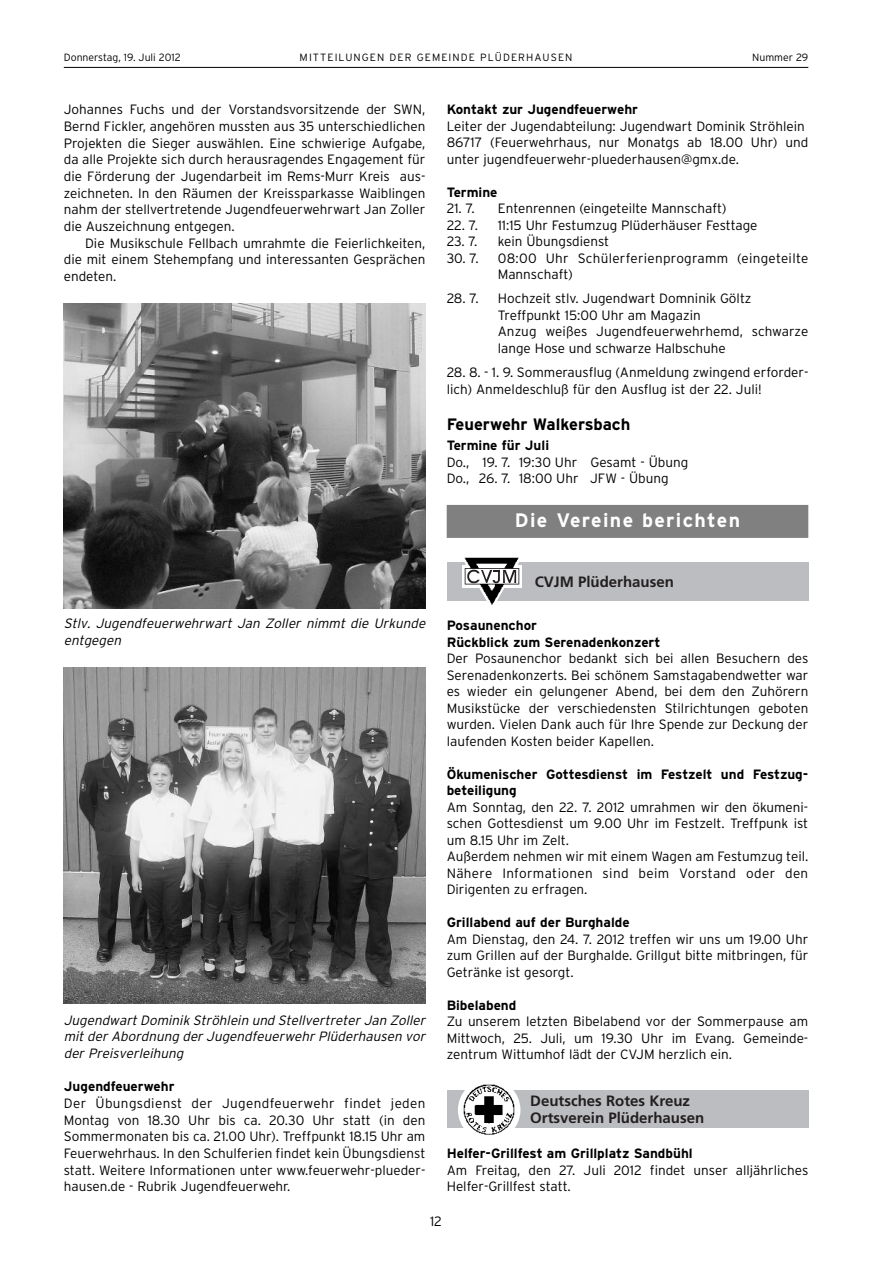
<style>
.page{position:relative;width:893px;height:1263px;background:#fff}
.page>*{position:absolute;margin:0;border:0;box-sizing:border-box;transform-origin:0 0}
.t1{font:700 19.5px "Interstate";letter-spacing:.07em;color:#fff}
.t2{font:700 16.5px "Interstate";color:#000}
.t3{font:700 15px/16.5px "Frutiger";color:#231f20}
.t4{font:300 13.5px/16.5px "Interstate";color:#000;text-align:justify}
.t5{font:700 13.5px/16.5px "Interstate";color:#000}
.t6{font:italic 300 13.5px/16.6px "Interstate";color:#000}
.t7{font:300 13.5px/16.5px "Interstate";letter-spacing:.02em;color:#000}
.t8{font:300 10.5px "Interstate";letter-spacing:.105em;color:#000}
.t9{font:300 10.5px "Interstate";color:#000}
</style>
<div class="page">
<hr style="left:64px;top:67px;width:744px;height:1px;background:#000">
<img style="left:64px;top:667px;width:361px;height:337px">
<img style="left:64px;top:304px;width:361px;height:304px">
<div style="left:446px;top:505px;width:362px;height:33px;background:#808080"></div>
<div style="left:446px;top:1091px;width:362px;height:37px;background:#bcbdc0"></div>
<svg style="left:458px;top:1084px;width:62px;height:44px"></svg>
<img style="left:464px;top:1085px;width:51px;height:50px">
<div style="left:446px;top:562px;width:362px;height:38px;background:#bcbdc0"></div>
<svg style="left:459px;top:557px;width:65px;height:48px"></svg>
<p class="t9" style="left:64px;top:53px;width:118px">Donnerstag, 19. Juli 2012</p>
<p class="t8" style="left:299px;top:53px;width:274px">MITTEILUNGEN DER GEMEINDE PLÜDERHAUSEN</p>
<p class="t9" style="left:752px;top:53px;width:58px">Nummer 29</p>
<p class="t4" style="left:64px;top:103px;width:363px">Johannes Fuchs und der Vorstandsvorsitzende der SWN, Bernd Fickler, angehören mussten aus 35 unterschiedlichen Projekten die Sieger auswählen. Eine schwierige Aufgabe, da alle Projekte sich durch herausragendes Engagement für die Förderung der Jugendarbeit im Rems-Murr Kreis aus&shy;zeichneten. In den Räumen der Kreissparkasse Waiblingen nahm der stellvertretende Jugendfeuerwehrwart Jan Zoller die Auszeichnung entgegen.</p>
<p class="t4" style="left:64px;top:236px;width:363px;text-indent:21px">Die Musikschule Fellbach umrahmte die Feierlichkeiten, die mit einem Stehempfang und interessanten Gesprächen endeten.</p>
<p class="t6" style="left:64px;top:616px;width:366px">Stlv. Jugendfeuerwehrwart Jan Zoller nimmt die Urkunde entgegen</p>
<p class="t6" style="left:64px;top:1013px;width:366px;text-align:justify">Jugendwart Dominik Ströhlein und Stellvertreter Jan Zoller mit der Abordnung der Jugendfeuerwehr Plüderhausen vor der Preisverleihung</p>
<p class="t5" style="left:64px;top:1080px;width:112px">Jugendfeuerwehr</p>
<p class="t4" style="left:64px;top:1096px;width:363px">Der Übungsdienst der Jugendfeuerwehr findet jeden Montag von 18.30 Uhr bis ca. 20.30 Uhr statt (in den Sommermonaten bis ca. 21.00 Uhr). Treffpunkt 18.15 Uhr am Feuerwehrhaus. In den Schulferien findet kein Übungsdienst statt. Weitere Informationen unter www.feuerwehr-plueder&shy;hausen.de - Rubrik Jugendfeuerwehr.</p>
<p class="t5" style="left:446px;top:102px;width:193px">Kontakt zur Jugendfeuerwehr</p>
<p class="t4" style="left:446px;top:119px;width:363px;text-align:left">Leiter der Jugendabteilung: Jugendwart Dominik Ströhlein<br>86717 (Feuerwehrhaus, nur Monatgs ab 18.00 Uhr) und unter jugendfeuerwehr-pluederhausen@gmx.de.</p>
<p class="t5" style="left:446px;top:185px;width:52px">Termine</p>
<p class="t4" style="left:446px;top:202px;width:30px">21. 7.</p>
<p class="t4" style="left:497px;top:202px;width:230px">Entenrennen (eingeteilte Mannschaft)</p>
<p class="t4" style="left:446px;top:218px;width:33px">22. 7.</p>
<p class="t4" style="left:497px;top:218px;width:261px">11:15 Uhr Festumzug Plüderhäuser Festtage</p>
<p class="t4" style="left:446px;top:235px;width:32px">23. 7.</p>
<p class="t4" style="left:497px;top:235px;width:113px">kein Übungsdienst</p>
<p class="t4" style="left:446px;top:251px;width:33px">30. 7.</p>
<p class="t7" style="left:497px;top:251px;width:312px">08:00 Uhr Schülerferienprogramm (eingeteilte<br>Mannschaft)</p>
<p class="t4" style="left:446px;top:292px;width:33px">28. 7.</p>
<p class="t4" style="left:497px;top:292px;width:312px;text-align:left">Hochzeit stlv. Jugendwart Domninik Göltz Treffpunkt 15:00 Uhr am Magazin<br>Anzug weißes Jugendfeuerwehrhemd, schwarze lange Hose und schwarze Halbschuhe</p>
<p class="t4" style="left:446px;top:365px;width:363px">28. 8. - 1. 9. Sommerausflug (Anmeldung zwingend erforder&shy;lich) Anmeldeschluß für den Ausflug ist der 22. Juli!</p>
<p class="t2" style="left:446px;top:418px;width:185px">Feuerwehr Walkersbach</p>
<p class="t5" style="left:446px;top:438px;width:104px">Termine für Juli</p>
<p class="t4" style="left:446px;top:455px;width:243px">Do., 19. 7. 19:30 Uhr Gesamt - Übung<br>Do., 26. 7. 18:00 Uhr JFW - Übung</p>
<h1 class="t1" style="left:515px;top:513px;width:226px">Die Vereine berichten</h1>
<p class="t3" style="left:534px;top:574px;width:141px">CVJM Plüderhausen</p>
<p class="t5" style="left:446px;top:618px;width:215px">Posaunenchor<br>Rückblick zum Serenadenkonzert</p>
<p class="t4" style="left:446px;top:651px;width:363px">Der Posaunenchor bedankt sich bei allen Besuchern des Serenadenkonzerts. Bei schönem Samstagabendwetter war es wieder ein gelungener Abend, bei dem den Zuhörern Musikstücke der verschiedensten Stilrichtungen geboten wurden. Vielen Dank auch für Ihre Spende zur Deckung der laufenden Kosten beider Kapellen.</p>
<p class="t5" style="left:446px;top:767px;width:363px">Ökumenischer Gottesdienst im Festzelt und Festzug&shy;beteiligung</p>
<p class="t4" style="left:446px;top:800px;width:363px;text-align:left">Am Sonntag, den 22. 7. 2012 umrahmen wir den ökumeni&shy;schen Gottesdienst um 9.00 Uhr im Festzelt. Treffpunk ist um 8.15 Uhr im Zelt.<br>Außerdem nehmen wir mit einem Wagen am Festumzug teil.<br>Nähere Informationen sind beim Vorstand oder den Dirigenten zu erfragen.</p>
<p class="t5" style="left:446px;top:915px;width:184px">Grillabend auf der Burghalde</p>
<p class="t4" style="left:446px;top:932px;width:363px">Am Dienstag, den 24. 7. 2012 treffen wir uns um 19.00 Uhr zum Grillen auf der Burghalde. Grillgut bitte mitbringen, für Getränke ist gesorgt.</p>
<p class="t5" style="left:446px;top:998px;width:71px">Bibelabend</p>
<p class="t4" style="left:446px;top:1015px;width:363px">Zu unserem letzten Bibelabend vor der Sommerpause am Mittwoch, 25. Juli, um 19.30 Uhr im Evang. Gemeinde&shy;zentrum Wittumhof lädt der CVJM herzlich ein.</p>
<p class="t3" style="left:530px;top:1094px;width:175px">Deutsches Rotes Kreuz<br>Ortsverein Plüderhausen</p>
<p class="t5" style="left:446px;top:1147px;width:247px">Helfer-Grillfest am Grillplatz Sandbühl</p>
<p class="t4" style="left:446px;top:1163px;width:363px">Am Freitag, den 27. Juli 2012 findet unser alljährliches<br>Helfer-Grillfest statt.</p>
<p class="t4" style="left:430px;top:1214px;width:13px">12</p>
</div>
